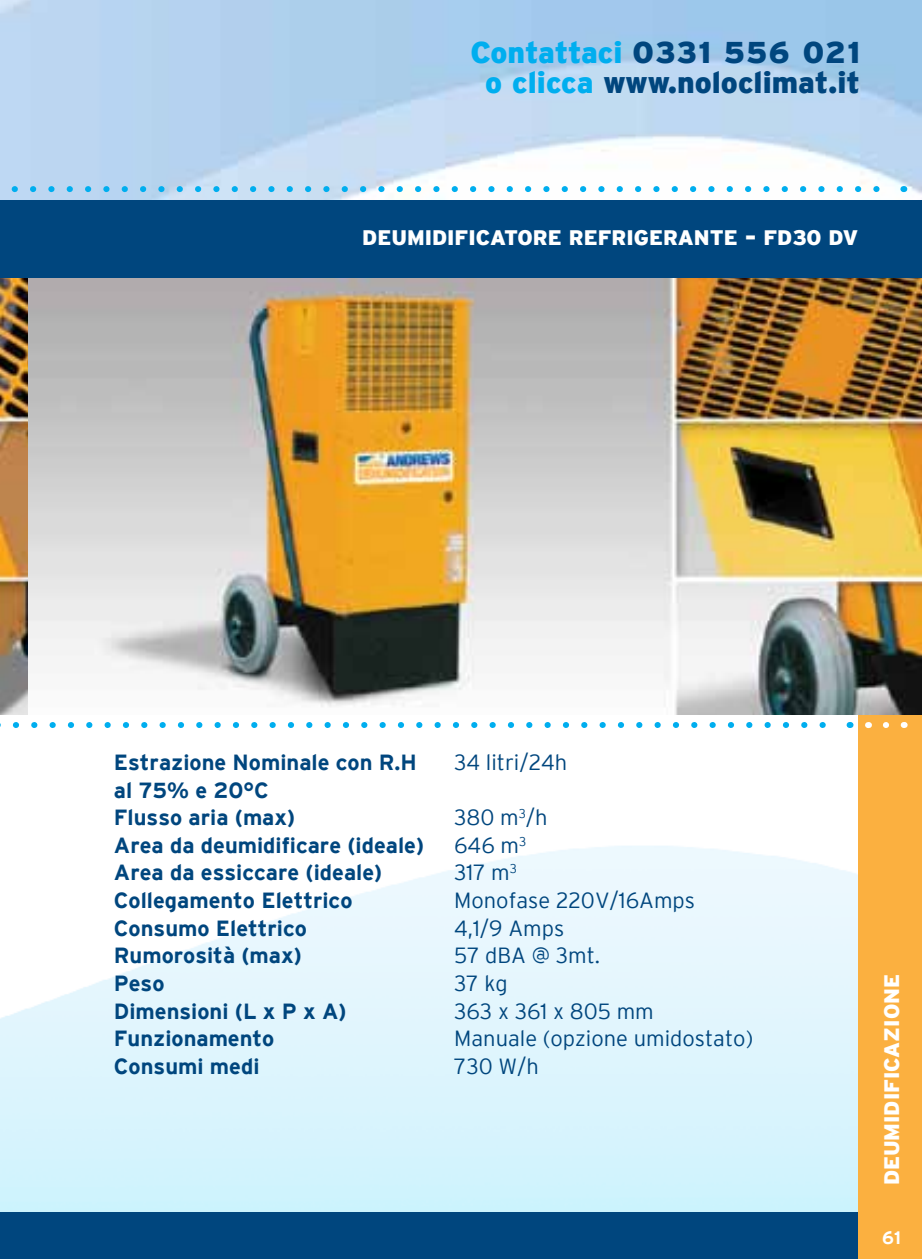
<style>
.page{position:relative;width:922px;height:1259px;background:#fff}
.page>*{position:absolute;margin:0;border:0;box-sizing:border-box;transform-origin:0 0}
.t1{font:900 30px/30px "Interstate";color:#00467e;text-align:center}
.t2{font:700 21.9px/27.6px "Interstate";color:#00467e}
.t3{font:300 21.9px/27.6px "Interstate";color:#00467e}
.t4{font:900 21px "Interstate";color:#fff}
.t5{font:700 18px "Interstate";color:#fff}
.s1{color:#00aeef}
</style>
<div class="page">
<img style="left:0;top:0;width:922px;height:200px">
<div style="left:0;top:1212px;width:29px;height:47px;background:#00467e"></div>
<div style="left:29px;top:1212px;width:893px;height:47px;background:#00467e"></div>
<div style="left:858px;top:714px;width:64px;height:545px;background:#fbb040"></div>
<img style="left:0;top:278px;width:922px;height:436px">
<svg style="left:0;top:186px;width:894px;height:6px"></svg>
<svg style="left:886px;top:722px;width:3px;height:6px"></svg>
<svg style="left:0;top:722px;width:826px;height:6px"></svg>
<div style="left:0;top:200px;width:922px;height:78px;background:#00467e"></div>
<h1 class="t1" style="left:470px;top:37px;width:391px"><span class="s1">Contattaci</span> 0331 556 021 <span class="s1">o clicca</span> www.noloclimat.it</h1>
<p class="t4" style="left:362px;top:225px;width:497px">DEUMIDIFICATORE REFRIGERANTE – FD30 DV</p>
<p class="t2" style="left:114px;top:748px;width:312px">Estrazione Nominale con R.H al 75% e 20°C<br>Flusso aria (max)<br>Area da deumidificare (ideale)<br>Area da essiccare (ideale)<br>Collegamento Elettrico<br>Consumo Elettrico<br>Rumorosità (max)<br>Peso<br>Dimensioni (L x P x A)<br>Funzionamento<br>Consumi medi</p>
<p class="t3" style="left:454px;top:748px;width:115px">34 litri/24h</p>
<p class="t3" style="left:454px;top:803px;width:301px">380 m<sup>3</sup>/h<br>646 m<sup>3<br></sup>317 m<sup>3<br></sup>Monofase 220V/16Amps<br>4,1/9 Amps<br>57 dBA @ 3mt.<br>37 kg<br>363 x 361 x 805 mm<br>Manuale (opzione umidostato)<br>730 W/h</p>
<p class="t4" style="left:880px;top:1185px;width:213px;rotate:-90deg">DEUMIDIFICAZIONE</p>
<p class="t5" style="left:882px;top:1227px;width:20px">61</p>
</div>
